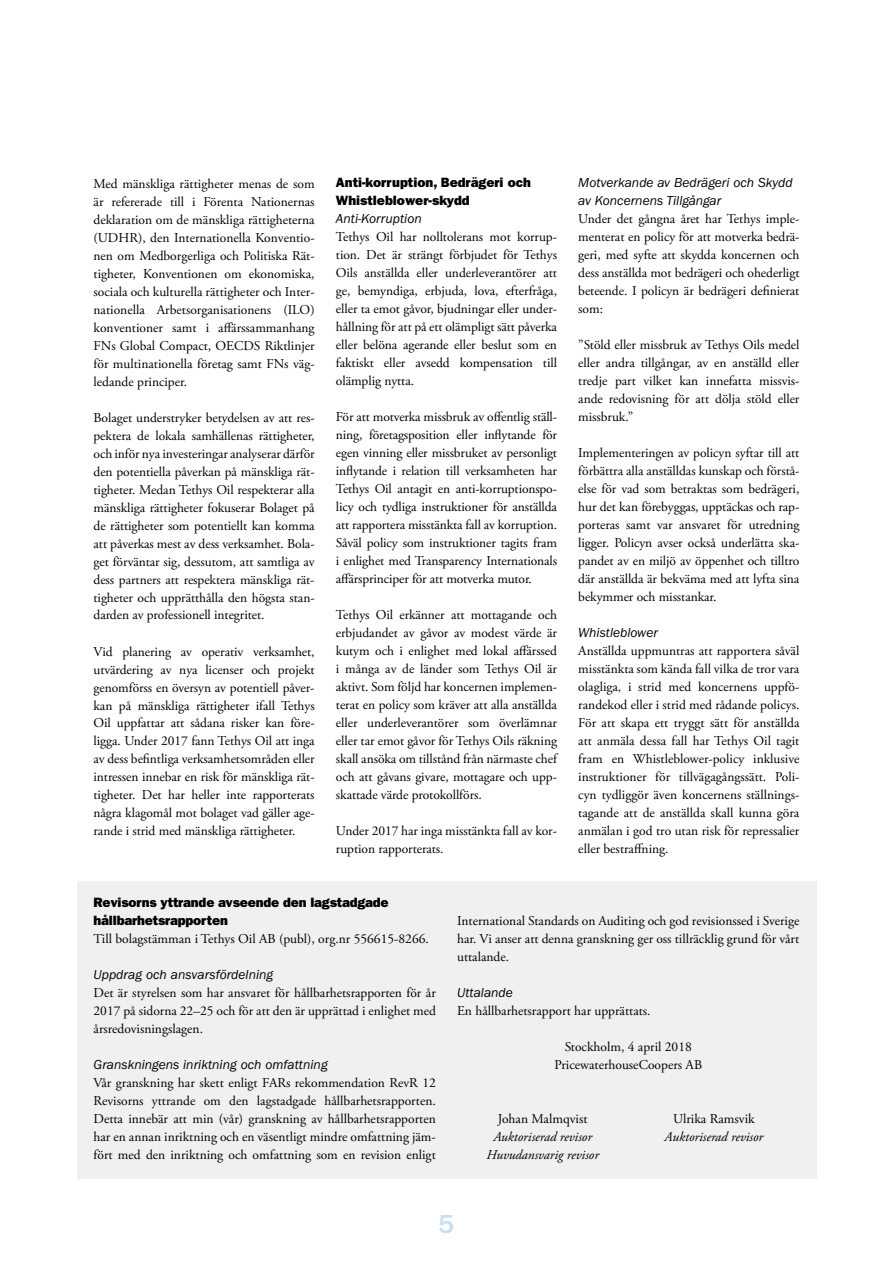
<style>
.page{position:relative;width:893px;height:1263px;background:#fff}
.page>*{position:absolute;margin:0;border:0;box-sizing:border-box;transform-origin:0 0}
.t1{font:500 27px "ITC Franklin Gothic Std";color:#c8def4}
.t2{font:13.5px/18px "Adobe Garamond Pro";letter-spacing:-.005em;color:#000;text-align:justify}
.t3{font:italic 13.5px/18px "ITC Franklin Gothic Std";color:#000}
.t4{font:13.5px/18px "ITC Franklin Gothic Std Hvy";letter-spacing:-.01em;color:#000}
.t5{font:italic 13.5px/18px "Adobe Garamond Pro";color:#000;text-align:center}
</style>
<div class="page">
<div style="left:77px;top:881px;width:739px;height:298px;background:#f0f0ee"></div>
<p class="t2" style="left:94px;top:175px;width:223px">Med mänskliga rättigheter menas de som är refererade till i Förenta Nationernas deklaration om de mänskliga rättigheterna (UDHR), den Internationella Konventio&shy;nen om Medborgerliga och Politiska Rät&shy;tigheter, Konventionen om ekonomiska, sociala och kulturella rättigheter och Inter&shy;nationella Arbetsorganisationens (ILO) konventioner samt i affärssammanhang FNs Global Compact, OECDS Riktlinjer för multinationella företag samt FNs väg&shy;ledande principer.</p>
<p class="t2" style="left:94px;top:409px;width:223px">Bolaget understryker betydelsen av att res&shy;pektera de lokala samhällenas rättigheter, och inför nya investeringar analyserar därför den potentiella påverkan på mänskliga rät&shy;tigheter. Medan Tethys Oil respekterar alla mänskliga rättigheter fokuserar Bolaget på de rättigheter som potentiellt kan komma att påverkas mest av dess verksamhet. Bola&shy;get förväntar sig, dessutom, att samtliga av dess partners att respektera mänskliga rät&shy;tigheter och upprätthålla den högsta stan&shy;darden av professionell integritet.</p>
<p class="t2" style="left:94px;top:643px;width:223px">Vid planering av operativ verksamhet, utvärdering av nya licenser och projekt genomförss en översyn av potentiell påver&shy;kan på mänskliga rättigheter ifall Tethys Oil uppfattar att sådana risker kan före&shy;ligga. Under 2017 fann Tethys Oil att inga av dess befintliga verksamhetsområden eller intressen innebar en risk för mänskliga rät&shy;tigheter. Det har heller inte rapporterats några klagomål mot bolaget vad gäller age&shy;rande i strid med mänskliga rättigheter.</p>
<p class="t4" style="left:336px;top:174px;width:197px">Anti-korruption, Bedrägeri och<br>Whistleblower-skydd</p>
<p class="t3" style="left:336px;top:210px;width:87px">Anti-Korruption</p>
<p class="t2" style="left:336px;top:229px;width:223px">Tethys Oil har nolltolerans mot korrup&shy;tion. Det är strängt förbjudet för Tethys Oils anställda eller underleverantörer att ge, bemyndiga, erbjuda, lova, efterfråga, eller ta emot gåvor, bjudningar eller under&shy;hållning för att på ett olämpligt sätt påverka eller belöna agerande eller beslut som en faktiskt eller avsedd kompensation till olämplig nytta.</p>
<p class="t2" style="left:336px;top:409px;width:223px">För att motverka missbruk av offentlig ställ&shy;ning, företagsposition eller inflytande för egen vinning eller missbruket av personligt inflytande i relation till verksamheten har Tethys Oil antagit en anti-korruptionspo&shy;licy och tydliga instruktioner för anställda att rapportera misstänkta fall av korruption.<br>Såväl policy som instruktioner tagits fram i enlighet med Transparency Internationals affärsprinciper för att motverka mutor.</p>
<p class="t2" style="left:336px;top:606px;width:223px">Tethys Oil erkänner att mottagande och erbjudandet av gåvor av modest värde är kutym och i enlighet med lokal affärssed i många av de länder som Tethys Oil är aktivt. Som följd har koncernen implemen&shy;terat en policy som kräver att alla anställda eller underleverantörer som överlämnar eller tar emot gåvor för Tethys Oils räkning skall ansöka om tillstånd från närmaste chef och att gåvans givare, mottagare och upp&shy;skattade värde protokollförs.</p>
<p class="t2" style="left:336px;top:822px;width:223px">Under 2017 har inga misstänkta fall av kor&shy;ruption rapporterats.</p>
<p class="t3" style="left:578px;top:174px;width:216px">Motverkande av Bedrägeri och Skydd av Koncernens Tillgångar</p>
<p class="t2" style="left:578px;top:210px;width:223px">Under det gångna året har Tethys imple&shy;menterat en policy för att motverka bedrä&shy;geri, med syfte att skydda koncernen och dess anställda mot bedrägeri och ohederligt beteende. I policyn är bedrägeri definierat som:</p>
<p class="t2" style="left:578px;top:336px;width:223px">”Stöld eller missbruk av Tethys Oils medel eller andra tillgångar, av en anställd eller tredje part vilket kan innefatta missvis&shy;ande redovisning för att dölja stöld eller missbruk.”</p>
<p class="t2" style="left:578px;top:444px;width:223px">Implementeringen av policyn syftar till att förbättra alla anställdas kunskap och förstå&shy;else för vad som betraktas som bedrägeri, hur det kan förebyggas, upptäckas och rap&shy;porteras samt var ansvaret för utredning ligger. Policyn avser också underlätta ska&shy;pandet av en miljö av öppenhet och tilltro där anställda är bekväma med att lyfta sina bekymmer och misstankar.</p>
<p class="t3" style="left:578px;top:624px;width:81px">Whistleblower</p>
<p class="t2" style="left:578px;top:642px;width:223px">Anställda uppmuntras att rapportera såväl misstänkta som kända fall vilka de tror vara olagliga, i strid med koncernens uppfö&shy;randekod eller i strid med rådande policys.<br>För att skapa ett tryggt sätt för anställda att anmäla dessa fall har Tethys Oil tagit fram en Whistleblower-policy inklusive instruktioner för tillvägagångssätt. Poli&shy;cyn tydliggör även koncernens ställnings&shy;tagande att de anställda skall kunna göra anmälan i god tro utan risk för repressalier eller bestraffning.</p>
<p class="t4" style="left:94px;top:894px;width:297px">Revisorns yttrande avseende den lagstadgade hållbarhetsrapporten</p>
<p class="t2" style="left:94px;top:930px;width:337px">Till bolagstämman i Tethys Oil AB (publ), org.nr 556615-8266.</p>
<p class="t3" style="left:94px;top:966px;width:181px">Uppdrag och ansvarsfördelning</p>
<p class="t2" style="left:94px;top:984px;width:344px">Det är styrelsen som har ansvaret för hållbarhetsrapporten för år 2017 på sidorna 22–25 och för att den är upprättad i enlighet med årsredovisningslagen.</p>
<p class="t3" style="left:94px;top:1056px;width:236px">Granskningens inriktning och omfattning</p>
<p class="t2" style="left:94px;top:1074px;width:344px">Vår granskning har skett enligt FARs rekommendation RevR 12<br>Revisorns yttrande om den lagstadgade hållbarhetsrapporten.<br>Detta innebär att min (vår) granskning av hållbarhetsrapporten har en annan inriktning och en väsentligt mindre omfattning jäm&shy;fört med den inriktning och omfattning som en revision enligt</p>
<p class="t2" style="left:457px;top:912px;width:344px">International Standards on Auditing och god revisionssed i Sverige har. Vi anser att denna granskning ger oss tillräcklig grund för vårt uttalande.</p>
<p class="t3" style="left:457px;top:984px;width:57px">Uttalande</p>
<p class="t2" style="left:457px;top:1002px;width:195px">En hållbarhetsrapport har upprättats.</p>
<p class="t2" style="left:554px;top:1038px;width:149px;text-align:center">Stockholm, 4 april 2018<br>PricewaterhouseCoopers AB</p>
<p class="t2" style="left:498px;top:1110px;width:91px">Johan Malmqvist</p>
<p class="t5" style="left:486px;top:1128px;width:114px">Auktoriserad revisor<br>Huvudansvarig revisor</p>
<p class="t2" style="left:673px;top:1110px;width:83px">Ulrika Ramsvik</p>
<p class="t5" style="left:665px;top:1128px;width:100px">Auktoriserad revisor</p>
<h1 class="t1" style="left:439px;top:1209px;width:17px">5</h1>
</div>
